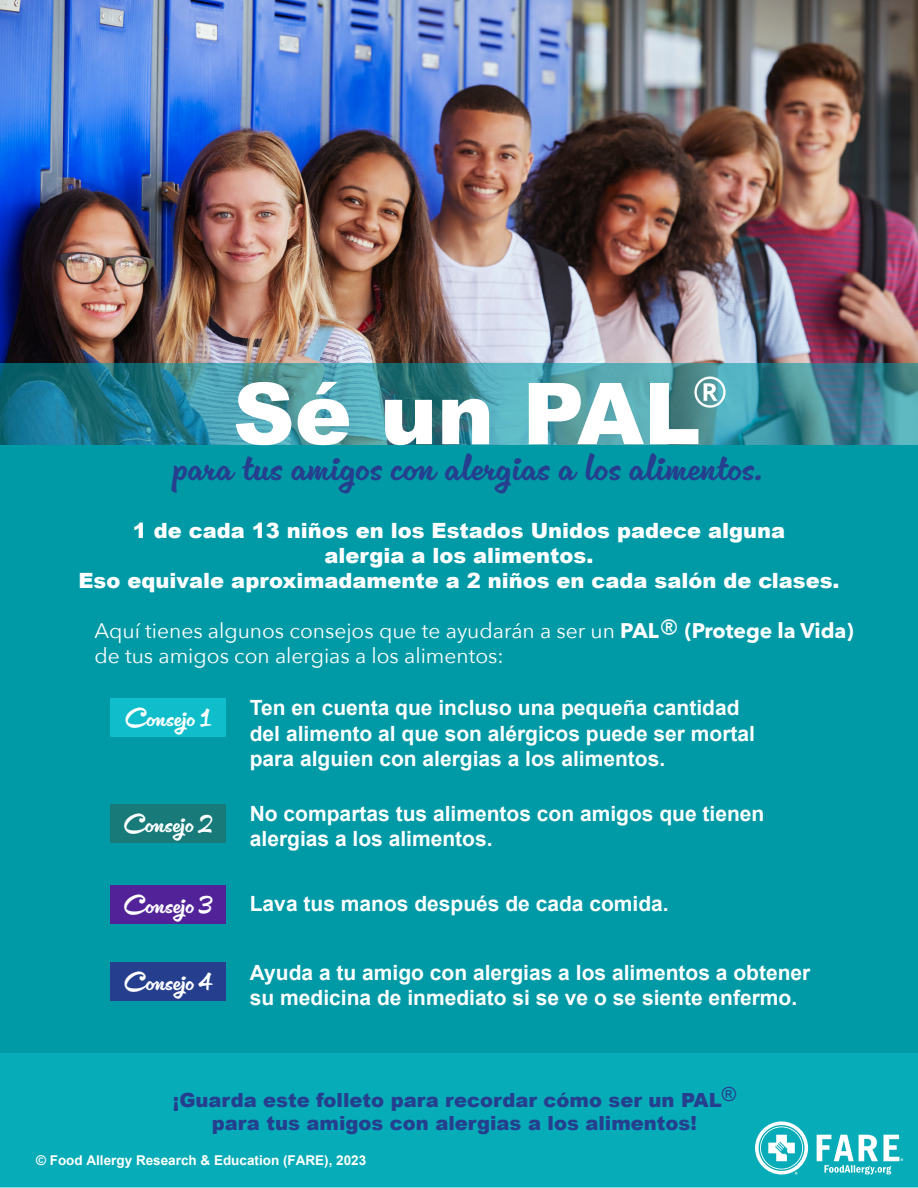
<style>
.page{position:relative;width:918px;height:1188px;background:#fff}
.page>*{position:absolute;margin:0;border:0;box-sizing:border-box;transform-origin:0 0}
.t1{font:900 85.5px "Arial";color:#fff}
.t2{font:43.5px "Cinema Script";color:#253f8e}
.t3{font:27px "Cinema Script";color:#fff}
.t4{font:700 21px/25.2px "Arial";color:#fff}
.t5{font:900 21px/25.2px "Arial";color:#fff;text-align:center}
.t6{font:21px/25.2px "Avenir Next";color:#fff}
.t7{font:900 19.5px/23.4px "Arial";color:#253f8e;text-align:center}
.t8{font:700 13.5px "Arial";color:#fff}
.s1{font-family:"Avenir Next LT Pro";font-weight:700}
.s2{font-size:34.5px}
</style>
<div class="page">
<img style="left:1px;top:0;width:917px;height:363px">
<div style="left:1px;top:446px;width:917px;height:741px;background:#009aa6"></div>
<div style="left:0;top:1053px;width:918px;height:135px;background:#07acb9"></div>
<svg style="left:0;top:363px;width:918px;height:102px"></svg>
<div style="left:111px;top:698px;width:115px;height:39px;background:#0fbdcb"></div>
<div style="left:111px;top:804px;width:115px;height:39px;background:#187b7a"></div>
<div style="left:111px;top:885px;width:115px;height:38px;background:#522398"></div>
<div style="left:111px;top:962px;width:115px;height:39px;background:#253f8e"></div>
<svg style="left:755px;top:1121px;width:148px;height:54px"></svg>
<img style="left:690px;top:372px;width:40px;height:40px">
<p class="t1" style="left:233px;top:352px;width:469px">Sé un PAL</p>
<p class="t2" style="left:172px;top:441px;width:592px">para tus amigos con alergias a los alimentos.</p>
<p class="t5" style="left:133px;top:517px;width:654px">1 de cada 13 niños en los Estados Unidos padece alguna alergia a los alimentos.</p>
<p class="t5" style="left:78px;top:567px;width:763px">Eso equivale aproximadamente a 2 niños en cada salón de clases.</p>
<p class="t6" style="left:94px;top:617px;width:761px">Aquí tienes algunos consejos que te ayudarán a ser un <span class="s1">PAL</span><span class="s2">®</span> <span class="s1">(Protege la Vida) </span>de tus amigos con alergias a los alimentos:</p>
<p class="t3" style="left:125px;top:702px;width:87px">Consejo 1</p>
<p class="t3" style="left:124px;top:808px;width:90px">Consejo 2</p>
<p class="t4" style="left:250px;top:696px;width:507px">Ten en cuenta que incluso una pequeña cantidad del alimento al que son alérgicos puede ser mortal para alguien con alergias a los alimentos.</p>
<p class="t4" style="left:250px;top:801px;width:516px">No compartas tus alimentos con amigos que tienen alergias a los alimentos.</p>
<p class="t3" style="left:124px;top:888px;width:90px">Consejo 3</p>
<p class="t4" style="left:250px;top:891px;width:420px">Lava tus manos después de cada comida.</p>
<p class="t3" style="left:125px;top:966px;width:89px">Consejo 4</p>
<p class="t4" style="left:250px;top:960px;width:562px">Ayuda a tu amigo con alergias a los alimentos a obtener su medicina de inmediato si se ve o se siente enfermo.</p>
<p class="t7" style="left:173px;top:1088px;width:565px">¡Guarda este folleto para recordar cómo ser un PAL<sup>® </sup>para tus amigos con alergias a los alimentos!</p>
<p class="t8" style="left:36px;top:1151px;width:332px">© Food Allergy Research &amp; Education (FARE), 2023</p>
</div>
